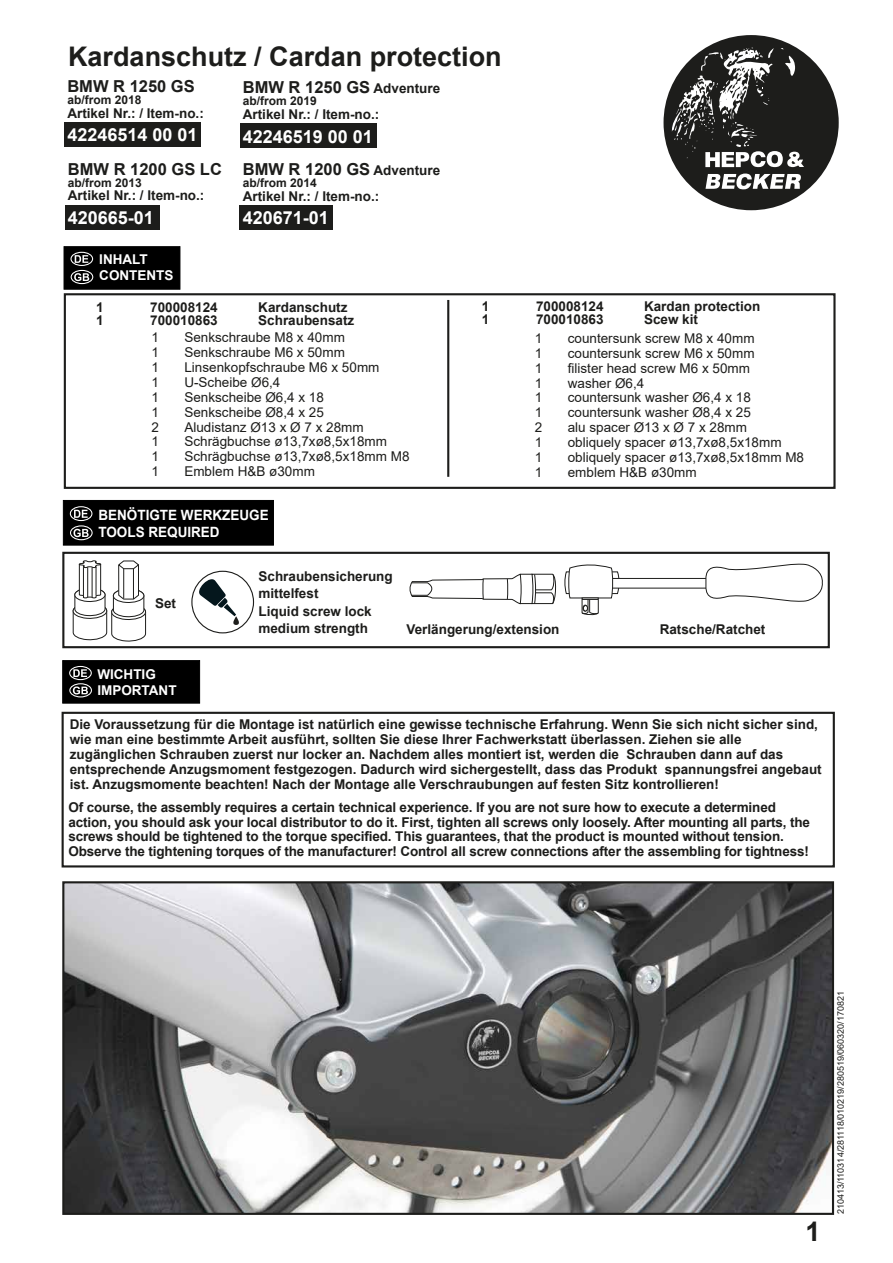
<style>
.page{position:relative;width:893px;height:1263px;background:#fff}
.page>*{position:absolute;margin:0;border:0;box-sizing:border-box;transform-origin:0 0}
.t1{font:700 27px "Arial";color:#1d1d1b}
.t2{font:700 18px "Arial";color:#fff}
.t3{font:700 16.5px "Arial";color:#1d1d1b}
.t4{font:700 14.1px/17px "Arial";color:#fff;scale:.95 1}
.t5{font:700 13.5px/14.9px "Arial";color:#1d1d1b}
.t6{font:13.5px "Arial";color:#1d1d1b}
.t7{font:700 13.5px/16.2px "Arial";color:#fff}
.t8{font:700 12px "Arial";color:#1d1d1b}
.t9{font:9px "Arial";color:#1d1d1b}
.s1{font-size:13.5px}
</style>
<div class="page">
<div style="left:663px;top:35px;width:176px;height:175px;background:#1d1d1b;border-radius:50%"></div>
<svg style="left:705px;top:174px;width:96px;height:15px"></svg>
<svg style="left:671px;top:47px;width:133px;height:120px"></svg>
<hr style="left:447px;top:300px;width:2px;height:177px;background:#1d1d1b">
<div style="left:64px;top:293px;width:772px;height:196px;border:2px solid #1d1d1b"></div>
<img style="left:65px;top:884px;width:766px;height:328px">
<div style="left:62px;top:881px;width:772px;height:334px;border:2px solid #1d1d1b"></div>
<div style="left:64px;top:123px;width:137px;height:24px;background:#1d1d1b"></div>
<div style="left:240px;top:206px;width:93px;height:24px;background:#1d1d1b"></div>
<div style="left:65px;top:205px;width:94px;height:24px;background:#1d1d1b"></div>
<div style="left:240px;top:124px;width:136px;height:24px;background:#1d1d1b"></div>
<div style="left:191px;top:571px;width:63px;height:62px;border:1px solid #1d1d1b;border-radius:50%"></div>
<svg style="left:198px;top:578px;width:41px;height:47px"></svg>
<div style="left:64px;top:246px;width:116px;height:43px;background:#000;border:1px solid #000"></div>
<svg style="left:75px;top:255px;width:13px;height:8px"></svg>
<div style="left:70px;top:252px;width:23px;height:14px;border:1px solid #fff;border-radius:50%"></div>
<svg style="left:74px;top:273px;width:15px;height:8px"></svg>
<div style="left:71px;top:270px;width:22px;height:14px;border:1px solid #fff;border-radius:50%"></div>
<div style="left:62px;top:712px;width:773px;height:155px;border:2px solid #1d1d1b"></div>
<div style="left:62px;top:660px;width:138px;height:43px;background:#000;border:1px solid #000"></div>
<svg style="left:73px;top:669px;width:14px;height:8px"></svg>
<div style="left:69px;top:666px;width:23px;height:14px;border:1px solid #fff;border-radius:50%"></div>
<svg style="left:73px;top:686px;width:15px;height:8px"></svg>
<div style="left:69px;top:683px;width:23px;height:14px;border:1px solid #fff;border-radius:50%"></div>
<div style="left:62px;top:552px;width:768px;height:96px;border:2px solid #1d1d1b"></div>
<svg style="left:409px;top:573px;width:148px;height:31px"></svg>
<div style="left:608px;top:578px;width:101px;height:10px;border:1px solid #1d1d1b"></div>
<svg style="left:564px;top:564px;width:56px;height:52px"></svg>
<svg style="left:705px;top:563px;width:118px;height:39px"></svg>
<svg style="left:72px;top:560px;width:75px;height:82px"></svg>
<div style="left:63px;top:500px;width:211px;height:45px;background:#000"></div>
<svg style="left:74px;top:510px;width:14px;height:8px"></svg>
<div style="left:70px;top:506px;width:22px;height:15px;border:1px solid #fff;border-radius:50%"></div>
<svg style="left:74px;top:529px;width:15px;height:8px"></svg>
<div style="left:70px;top:525px;width:23px;height:15px;border:1px solid #fff;border-radius:50%"></div>
<h1 class="t1" style="left:68px;top:37px;width:435px">Kardanschutz / Cardan protection</h1>
<p class="t3" style="left:67px;top:75px;width:129px">BMW R 1250 GS</p>
<p class="t8" style="left:67px;top:91px;width:76px">ab/from 2018</p>
<p class="t5" style="left:67px;top:106px;width:138px">Artikel Nr.: / Item-no.:</p>
<h2 class="t2" style="left:67px;top:122px;width:132px">42246514 00 01</h2>
<p class="t3" style="left:243px;top:158px;width:199px">BMW R 1200 GS <span class="s1">Adventure</span></p>
<p class="t8" style="left:243px;top:174px;width:76px">ab/from 2014</p>
<p class="t5" style="left:243px;top:189px;width:138px">Artikel Nr.: / Item-no.:</p>
<h2 class="t2" style="left:243px;top:205px;width:88px">420671-01</h2>
<p class="t3" style="left:243px;top:76px;width:199px">BMW R 1250 GS <span class="s1">Adventure</span></p>
<p class="t8" style="left:243px;top:92px;width:76px">ab/from 2019</p>
<p class="t5" style="left:243px;top:107px;width:138px">Artikel Nr.: / Item-no.:</p>
<h2 class="t2" style="left:243px;top:123px;width:132px">42246519 00 01</h2>
<p class="t3" style="left:68px;top:157px;width:156px">BMW R 1200 GS LC</p>
<p class="t8" style="left:68px;top:174px;width:76px">ab/from 2013</p>
<p class="t5" style="left:68px;top:188px;width:138px">Artikel Nr.: / Item-no.:</p>
<h2 class="t2" style="left:68px;top:205px;width:88px">420665-01</h2>
<p class="t7" style="left:99px;top:251px;width:76px">INHALT<br>CONTENTS</p>
<p class="t5" style="left:96px;top:300px;width:9px">1</p>
<p class="t5" style="left:150px;top:300px;width:69px">700008124</p>
<p class="t5" style="left:258px;top:300px;width:91px">Kardanschutz</p>
<p class="t5" style="left:96px;top:313px;width:9px">1</p>
<p class="t5" style="left:150px;top:313px;width:69px">700010863</p>
<p class="t5" style="left:258px;top:313px;width:98px">Schraubensatz</p>
<p class="t6" style="left:151px;top:328px;width:9px">1</p>
<p class="t6" style="left:184px;top:328px;width:162px">Senkschraube M8 x 40mm</p>
<p class="t6" style="left:151px;top:343px;width:9px">1</p>
<p class="t6" style="left:184px;top:343px;width:162px">Senkschraube M6 x 50mm</p>
<p class="t6" style="left:151px;top:358px;width:9px">1</p>
<p class="t6" style="left:184px;top:358px;width:197px">Linsenkopfschraube M6 x 50mm</p>
<p class="t6" style="left:151px;top:373px;width:9px">1</p>
<p class="t6" style="left:184px;top:373px;width:98px">U-Scheibe Ø6,4</p>
<p class="t6" style="left:151px;top:388px;width:9px">1</p>
<p class="t6" style="left:184px;top:388px;width:141px">Senkscheibe Ø6,4 x 18</p>
<p class="t6" style="left:151px;top:403px;width:9px">1</p>
<p class="t6" style="left:184px;top:403px;width:141px">Senkscheibe Ø8,4 x 25</p>
<p class="t6" style="left:151px;top:417px;width:9px">2</p>
<p class="t6" style="left:184px;top:417px;width:181px">Aludistanz Ø13 x Ø 7 x 28mm</p>
<p class="t6" style="left:151px;top:432px;width:9px">1</p>
<p class="t6" style="left:184px;top:432px;width:204px">Schrägbuchse ø13,7xø8,5x18mm</p>
<p class="t6" style="left:151px;top:447px;width:9px">1</p>
<p class="t6" style="left:184px;top:447px;width:227px">Schrägbuchse ø13,7xø8,5x18mm M8</p>
<p class="t6" style="left:151px;top:462px;width:9px">1</p>
<p class="t6" style="left:184px;top:462px;width:132px">Emblem H&amp;B ø30mm</p>
<p class="t5" style="left:482px;top:299px;width:9px">1</p>
<p class="t5" style="left:536px;top:299px;width:69px">700008124</p>
<p class="t5" style="left:644px;top:299px;width:118px">Kardan protection</p>
<p class="t5" style="left:482px;top:312px;width:9px">1</p>
<p class="t5" style="left:536px;top:312px;width:69px">700010863</p>
<p class="t5" style="left:644px;top:312px;width:56px">Scew kit</p>
<p class="t6" style="left:535px;top:329px;width:9px">1</p>
<p class="t6" style="left:568px;top:329px;width:188px">countersunk screw M8 x 40mm</p>
<p class="t6" style="left:535px;top:344px;width:9px">1</p>
<p class="t6" style="left:568px;top:344px;width:188px">countersunk screw M6 x 50mm</p>
<p class="t6" style="left:535px;top:359px;width:9px">1</p>
<p class="t6" style="left:568px;top:359px;width:184px">filister head screw M6 x 50mm</p>
<p class="t6" style="left:535px;top:373px;width:9px">1</p>
<p class="t6" style="left:568px;top:373px;width:78px">washer Ø6,4</p>
<p class="t6" style="left:535px;top:388px;width:9px">1</p>
<p class="t6" style="left:568px;top:388px;width:185px">countersunk washer Ø6,4 x 18</p>
<p class="t6" style="left:535px;top:403px;width:9px">1</p>
<p class="t6" style="left:568px;top:403px;width:185px">countersunk washer Ø8,4 x 25</p>
<p class="t6" style="left:535px;top:418px;width:9px">2</p>
<p class="t6" style="left:568px;top:418px;width:181px">alu spacer Ø13 x Ø 7 x 28mm</p>
<p class="t6" style="left:535px;top:433px;width:9px">1</p>
<p class="t6" style="left:568px;top:433px;width:215px">obliquely spacer ø13,7xø8,5x18mm</p>
<p class="t6" style="left:535px;top:448px;width:9px">1</p>
<p class="t6" style="left:568px;top:448px;width:238px">obliquely spacer ø13,7xø8,5x18mm M8</p>
<p class="t6" style="left:535px;top:463px;width:9px">1</p>
<p class="t6" style="left:568px;top:463px;width:131px">emblem H&amp;B ø30mm</p>
<p class="t4" style="left:98px;top:506px;width:181px">BENÖTIGTE WERKZEUGE<br>TOOLS REQUIRED</p>
<p class="t5" style="left:258px;top:567px;width:136px;line-height:17.5px">Schraubensicherung mittelfest<br>Liquid screw lock medium strength</p>
<p class="t5" style="left:155px;top:596px;width:23px">Set</p>
<p class="t7" style="left:97px;top:666px;width:81px">WICHTIG<br>IMPORTANT</p>
<p class="t5" style="left:406px;top:621px;width:155px">Verlängerung/extension</p>
<p class="t5" style="left:660px;top:622px;width:107px">Ratsche/Ratchet</p>
<p class="t5" style="left:70px;top:717px;width:753px">Die Voraussetzung für die Montage ist natürlich eine gewisse technische Erfahrung. Wenn Sie sich nicht sicher sind, wie man eine bestimmte Arbeit ausführt, sollten Sie diese Ihrer Fachwerkstatt überlassen. Ziehen sie alle zugänglichen Schrauben zuerst nur locker an. Nachdem alles montiert ist, werden die Schrauben dann auf das entsprechende Anzugsmoment festgezogen. Dadurch wird sichergestellt, dass das Produkt spannungsfrei angebaut ist. Anzugsmomente beachten! Nach der Montage alle Verschraubungen auf festen Sitz kontrollieren!</p>
<p class="t5" style="left:68px;top:800px;width:743px">Of course, the assembly requires a certain technical experience. If you are not sure how to execute a determined action, you should ask your local distributor to do it. First, tighten all screws only loosely. After mounting all parts, the screws should be tightened to the torque specified. This guarantees, that the product is mounted without tension.<br>Observe the tightening torques of the manufacturer! Control all screw connections after the assembling for tightness!</p>
<h1 class="t1" style="left:805px;top:1212px;width:17px">1</h1>
<p class="t9" style="left:834px;top:1214px;width:225px;rotate:-90deg">210413/110314/281118/010219/280519/060320/170821</p>
</div>
